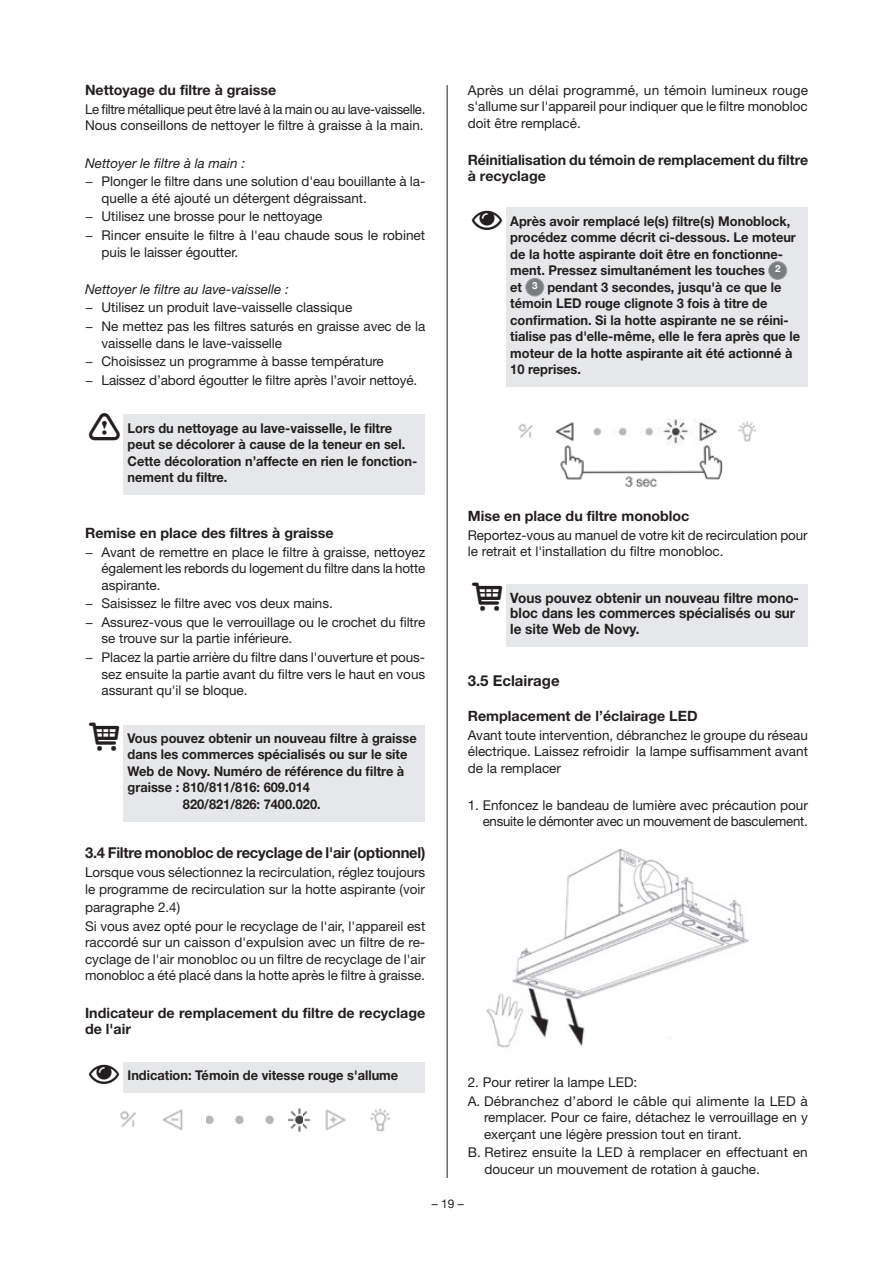
<style>
.page{position:relative;width:893px;height:1263px;background:#fff}
.page>*{position:absolute;margin:0;border:0;box-sizing:border-box;transform-origin:0 0}
.t1{font:700 15px "Helvetica Neue LT Std";letter-spacing:-.015em;color:#231f20}
.t2{font:700 14.25px/16.5px "Helvetica Neue LTW1 G";color:#231f20}
.t3{font:700 14.25px/15px "Helvetica Neue LT Std";color:#231f20;scale:.95 1}
.t4{font:13.5px/16.5px "Helvetica Neue LT Std";letter-spacing:-.005em;color:#231f20}
.t5{font:700 13.5px/16.5px "Helvetica Neue LT Std";color:#231f20;scale:.95 1}
.t6{font:13.5px/16.5px "Helvetica Neue LT Std";letter-spacing:-.025em;color:#231f20}
.t7{font:13.5px/18.6px "Helvetica Neue LT Std";letter-spacing:.015em;color:#231f20}
.t8{font:italic 13.5px "Helvetica Neue LT Std";color:#231f20}
.t9{font:12px "Helvetica Neue LT Std";color:#231f20}
</style>
<div class="page">
<hr style="left:447px;top:85px;width:1px;height:1093px;background:#231f20">
<div style="left:123px;top:414px;width:302px;height:80px;background:#e6e7e9"></div>
<div style="left:123px;top:725px;width:302px;height:96px;background:#e6e7e9"></div>
<div style="left:123px;top:1062px;width:302px;height:30px;background:#e6e7e9"></div>
<img style="left:120px;top:1108px;width:270px;height:24px">
<div style="left:506px;top:208px;width:302px;height:179px;background:#e6e7e9"></div>
<div style="left:506px;top:584px;width:302px;height:63px;background:#e6e7e9"></div>
<div style="left:769px;top:262px;width:18px;height:17px;background:#7a7c7f;border-radius:50%"></div>
<div style="left:769px;top:262px;width:18px;height:17px;border:1px solid #999b9e;border-radius:50%"></div>
<div style="left:526px;top:278px;width:18px;height:18px;background:#7a7c7f;border-radius:50%"></div>
<div style="left:526px;top:278px;width:18px;height:18px;border:1px solid #999b9e;border-radius:50%"></div>
<img style="left:518px;top:418px;width:238px;height:70px">
<img style="left:486px;top:849px;width:263px;height:199px">
<p class="t2" style="left:85px;top:82px;width:193px">Nettoyage du filtre à graisse</p>
<p class="t6" style="left:85px;top:101px;width:342px">Le filtre métallique peut être lavé à la main ou au lave-vaisselle.<br>Nous conseillons de nettoyer le filtre à graisse à la main.</p>
<p class="t8" style="left:85px;top:155px;width:162px">Nettoyer le filtre à la main :</p>
<p class="t4" style="left:102px;top:173px;width:325px;text-indent:-17px">− Plonger le filtre dans une solution d'eau bouillante à la&shy;quelle a été ajouté un détergent dégraissant.</p>
<p class="t4" style="left:85px;top:207px;width:342px;line-height:18.6px">− Utilisez une brosse pour le nettoyage<br>− Rincer ensuite le filtre à l'eau chaude sous le robinet</p>
<p class="t4" style="left:102px;top:243px;width:138px">puis le laisser égoutter.</p>
<p class="t8" style="left:85px;top:281px;width:205px">Nettoyer le filtre au lave-vaisselle :</p>
<p class="t4" style="left:85px;top:298px;width:342px;line-height:18.6px">− Utilisez un produit lave-vaisselle classique<br>− Ne mettez pas les filtres saturés en graisse avec de la</p>
<p class="t4" style="left:85px;top:333px;width:334px;line-height:18.6px;text-indent:17px">vaisselle dans le lave-vaisselle<br>− Choisissez un programme à basse température<br>− Laissez d’abord égoutter le filtre après l’avoir nettoyé.</p>
<p class="t5" style="left:128px;top:419px;width:306px">Lors du nettoyage au lave-vaisselle, le filtre peut se décolorer à cause de la teneur en sel.<br>Cette décoloration n’affecte en rien le fonction&shy;nement du filtre.</p>
<p class="t2" style="left:85px;top:525px;width:250px">Remise en place des filtres à graisse</p>
<p class="t4" style="left:102px;top:543px;width:325px;text-align:justify;text-indent:-17px">− Avant de remettre en place le filtre à graisse, nettoyez également les rebords du logement du filtre dans la hotte aspirante.</p>
<p class="t4" style="left:85px;top:594px;width:342px;line-height:18.6px">− Saisissez le filtre avec vos deux mains.<br>− Assurez-vous que le verrouillage ou le crochet du filtre</p>
<p class="t4" style="left:85px;top:629px;width:342px;line-height:18.6px;text-indent:17px">se trouve sur la partie inférieure.<br>− Placez la partie arrière du filtre dans l'ouverture et pous-</p>
<p class="t4" style="left:102px;top:665px;width:325px">sez ensuite la partie avant du filtre vers le haut en vous assurant qu'il se bloque.</p>
<p class="t5" style="left:128px;top:730px;width:306px">Vous pouvez obtenir un nouveau filtre à graisse</p>
<p class="t5" style="left:128px;top:746px;width:296px">dans les commerces spécialisés ou sur le site</p>
<p class="t5" style="left:128px;top:763px;width:293px">Web de Novy. Numéro de référence du filtre à</p>
<p class="t5" style="left:128px;top:779px;width:194px">graisse : 810/811/816: 609.014</p>
<p class="t5" style="left:183px;top:795px;width:147px">820/821/826: 7400.020.</p>
<p class="t1" style="left:85px;top:844px;width:342px">3.4 Filtre monobloc de recyclage de l'air (optionnel)</p>
<p class="t4" style="left:85px;top:864px;width:342px">Lorsque vous sélectionnez la recirculation, réglez toujours le programme de recirculation sur la hotte aspirante (voir</p>
<p class="t4" style="left:85px;top:898px;width:342px;line-height:18.6px">paragraphe 2.4)<br>Si vous avez opté pour le recyclage de l'air, l'appareil est</p>
<p class="t4" style="left:85px;top:934px;width:342px;text-align:justify">raccordé sur un caisson d'expulsion avec un filtre de re&shy;cyclage de l'air monobloc ou un filtre de recyclage de l'air monobloc a été placé dans la hotte après le filtre à graisse.</p>
<p class="t2" style="left:85px;top:1004px;width:342px">Indicateur de remplacement du filtre de recyclage de l'air</p>
<p class="t5" style="left:128px;top:1066px;width:286px">Indication: Témoin de vitesse rouge s'allume</p>
<p class="t4" style="left:468px;top:81px;width:342px;text-align:justify">Après un délai programmé, un témoin lumineux rouge s'allume sur l'appareil pour indiquer que le filtre monobloc doit être remplacé.</p>
<p class="t2" style="left:468px;top:152px;width:342px">Réinitialisation du témoin de remplacement du filtre à recyclage</p>
<p class="t5" style="left:510px;top:212px;width:307px">Après avoir remplacé le(s) filtre(s) Monoblock, procédez comme décrit ci-dessous. Le moteur de la hotte aspirante doit être en fonctionne&shy;ment. Pressez simultanément les touches <sup>2<br></sup>et <sup>3</sup> pendant 3 secondes, jusqu'à ce que le témoin LED rouge clignote 3 fois à titre de confirmation. Si la hotte aspirante ne se réini&shy;tialise pas d'elle-même, elle le fera après que le moteur de la hotte aspirante ait été actionné à 10 reprises.</p>
<p class="t2" style="left:468px;top:508px;width:223px">Mise en place du filtre monobloc</p>
<p class="t4" style="left:468px;top:526px;width:341px">Reportez-vous au manuel de votre kit de recirculation pour le retrait et l'installation du filtre monobloc.</p>
<p class="t3" style="left:510px;top:590px;width:306px">Vous pouvez obtenir un nouveau filtre mono&shy;bloc dans les commerces spécialisés ou sur</p>
<p class="t3" style="left:510px;top:621px;width:138px">le site Web de Novy.</p>
<p class="t1" style="left:468px;top:671px;width:93px">3.5 Eclairage</p>
<p class="t2" style="left:468px;top:707px;width:231px">Remplacement de l’éclairage LED</p>
<p class="t4" style="left:468px;top:726px;width:342px;text-align:justify">Avant toute intervention, débranchez le groupe du réseau électrique. Laissez refroidir la lampe suffisamment avant de la remplacer</p>
<p class="t4" style="left:468px;top:796px;width:342px;text-align:right">1. Enfoncez le bandeau de lumière avec précaution pour ensuite le démonter avec un mouvement de basculement.</p>
<p class="t7" style="left:468px;top:1073px;width:342px">2. Pour retirer la lampe LED:<br>A. Débranchez d’abord le câble qui alimente la LED à</p>
<p class="t4" style="left:484px;top:1109px;width:325px">remplacer. Pour ce faire, détachez le verrouillage en y exerçant une légère pression tout en tirant.</p>
<p class="t4" style="left:484px;top:1144px;width:325px;text-indent:-17px">B. Retirez ensuite la LED à remplacer en effectuant en douceur un mouvement de rotation à gauche.</p>
<p class="t9" style="left:432px;top:1196px;width:34px">– 19 –</p>
</div>
